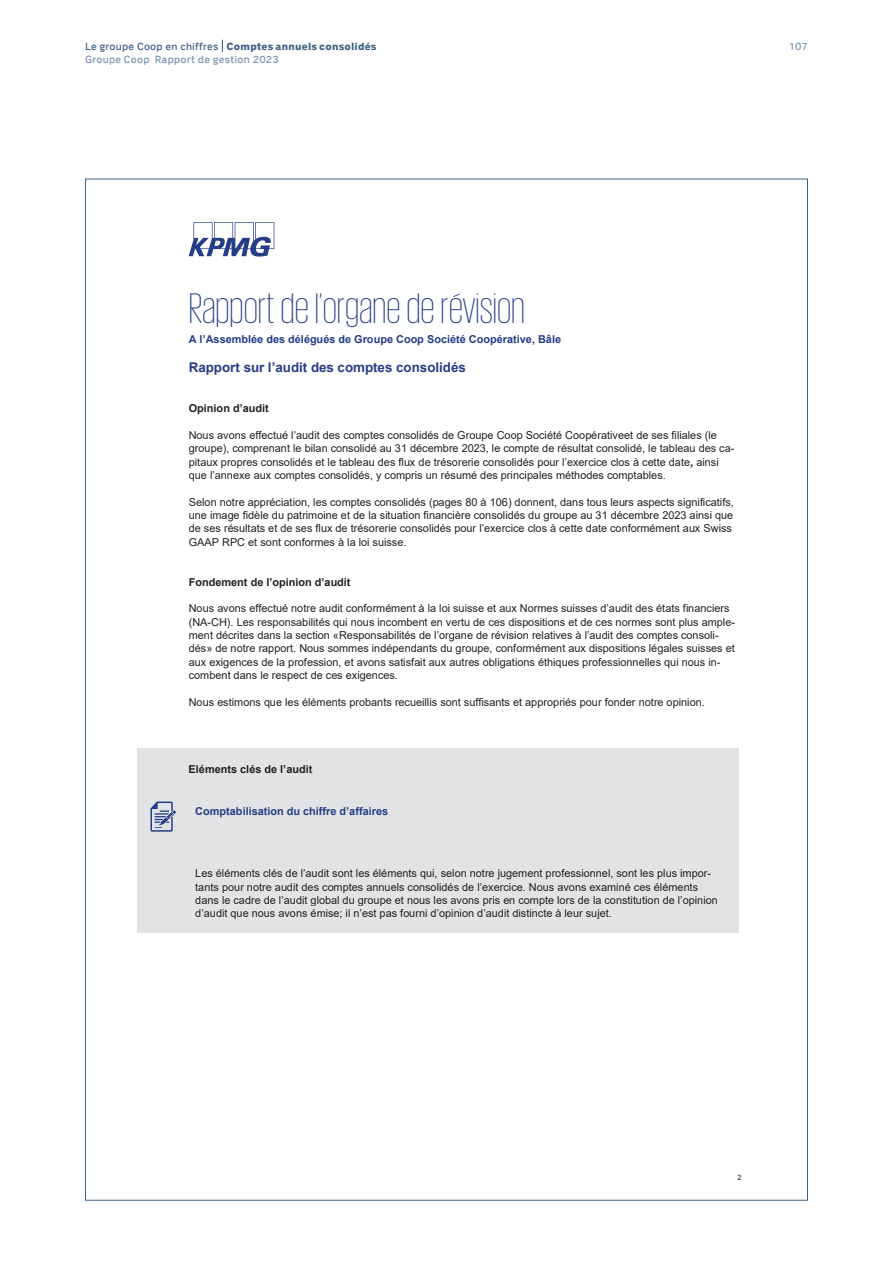
<style>
.page{position:relative;width:893px;height:1263px;background:#fff}
.page>*{position:absolute;margin:0;border:0;box-sizing:border-box;transform-origin:0 0}
.t1{font:200 43.65px "KPMG";color:#253d86}
.t2{font:700 13.35px "Arial";color:#253d86}
.t3{font:10.95px/13.4px "Arial";letter-spacing:.005em;color:#231f20}
.t4{font:700 10.95px "Arial";color:#253d86}
.t5{font:700 10.95px "Arial";color:#231f20}
.t6{font:700 10.5px "Coop";letter-spacing:.02em;color:#3e6287}
.t7{font:10.5px "Coop";letter-spacing:.025em;color:#7b93b1}
.t8{font:7.2px "Arial";color:#231f20}
.s1{font-weight:400}
.s2{font-weight:700;font-style:italic}
</style>
<div class="page">
<svg style="left:222px;top:40px;width:1px;height:12px"></svg>
<svg style="left:189px;top:222px;width:85px;height:35px"></svg>
<div style="left:137px;top:748px;width:601px;height:184px;background:#e2e3e5"></div>
<svg style="left:150px;top:801px;width:26px;height:31px"></svg>
<p class="t6" style="left:85px;top:41px;width:293px"><span class="s1">Le groupe Coop en chiffres</span> Comptes annuels consolidés</p>
<p class="t7" style="left:789px;top:41px;width:21px">107</p>
<p class="t7" style="left:85px;top:54px;width:195px">Groupe Coop Rapport de gestion 2023</p>
<h1 class="t1" style="left:189px;top:287px;width:338px">Rapport de l’organe de révision</h1>
<p class="t4" style="left:189px;top:331px;width:374px">A l’Assemblée des délégués de Groupe Coop Société Coopérative, Bâle</p>
<p class="t2" style="left:189px;top:358px;width:279px">Rapport sur l’audit des comptes consolidés</p>
<p class="t5" style="left:189px;top:401px;width:82px">Opinion d’audit</p>
<p class="t3" style="left:189px;top:428px;width:547px">Nous avons effectué l’audit des comptes consolidés de Groupe Coop Société Coopérativeet de ses filiales (le groupe), comprenant le bilan consolidé au 31 décembre 2023, le compte de résultat consolidé, le tableau des ca&shy;pitaux propres consolidés et le tableau des flux de trésorerie consolidés pour l’exercice clos à cette date<span class="s2">,</span> ainsi que l’annexe aux comptes consolidés, y compris un résumé des principales méthodes comptables.</p>
<p class="t3" style="left:189px;top:495px;width:547px">Selon notre appréciation, les comptes consolidés (pages 80 à 106) donnent, dans tous leurs aspects significatifs, une image fidèle du patrimoine et de la situation financière consolidés du groupe au 31 décembre 2023 ainsi que de ses résultats et de ses flux de trésorerie consolidés pour l’exercice clos à cette date conformément aux Swiss GAAP RPC et sont conformes à la loi suisse.</p>
<p class="t5" style="left:189px;top:574px;width:163px">Fondement de l’opinion d’audit</p>
<p class="t3" style="left:189px;top:602px;width:548px">Nous avons effectué notre audit conformément à la loi suisse et aux Normes suisses d’audit des états financiers (NA-CH). Les responsabilités qui nous incombent en vertu de ces dispositions et de ces normes sont plus ample&shy;ment décrites dans la section «Responsabilités de l’organe de révision relatives à l’audit des comptes consoli&shy;dés» de notre rapport. Nous sommes indépendants du groupe, conformément aux dispositions légales suisses et aux exigences de la profession, et avons satisfait aux autres obligations éthiques professionnelles qui nous in&shy;combent dans le respect de ces exigences.</p>
<p class="t3" style="left:189px;top:695px;width:518px">Nous estimons que les éléments probants recueillis sont suffisants et appropriés pour fonder notre opinion.</p>
<p class="t5" style="left:189px;top:761px;width:125px">Eléments clés de l’audit</p>
<p class="t4" style="left:195px;top:803px;width:194px">Comptabilisation du chiffre d’affaires</p>
<p class="t3" style="left:195px;top:867px;width:524px">Les éléments clés de l’audit sont les éléments qui, selon notre jugement professionnel, sont les plus impor&shy;tants pour notre audit des comptes annuels consolidés de l’exercice. Nous avons examiné ces éléments dans le cadre de l’audit global du groupe et nous les avons pris en compte lors de la constitution de l’opinion d’audit que nous avons émise; il n’est pas fourni d’opinion d’audit distincte à leur sujet.</p>
<p class="t8" style="left:737px;top:1173px;width:6px">2</p>
</div>
